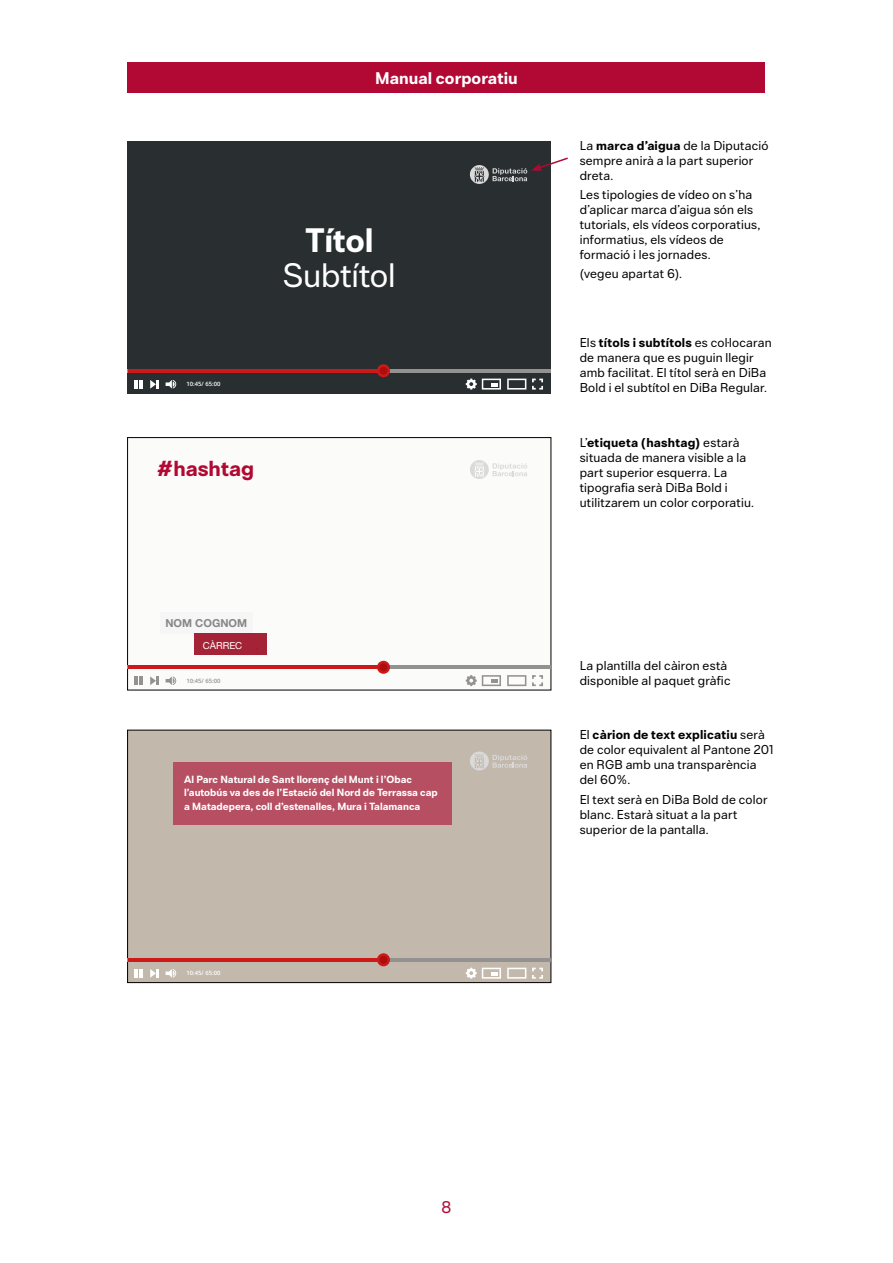
<style>
.page{position:relative;width:893px;height:1263px;background:#fff}
.page>*{position:absolute;margin:0;border:0;box-sizing:border-box;transform-origin:0 0}
.t1{font:31.65px "Di Ba";letter-spacing:-.005em;color:#fff}
.t2{font:700 31.65px "Di Ba";letter-spacing:-.01em;color:#fff}
.t3{font:700 20.25px "Di Ba";color:#b10933}
.t4{font:700 15.75px "Di Ba";letter-spacing:.005em;color:#fff}
.t5{font:15.75px "Di Ba";color:#b10933}
.t6{font:12px/15px "Di Ba";letter-spacing:.015em;color:#000}
.t7{font:700 11.1px "Helvetica Neue LT Std";color:#878787}
.t8{font:700 9.75px/13.5px "Di Ba";color:#fff}
.t9{font:9.75px "Helvetica Neue LT Std";color:#fff}
.t10{font:600 5.85px "Open Sans";color:#fff}
.t11{font:600 5.85px "Open Sans";color:#949191}
.s1{font-weight:700}
</style>
<div class="page">
<div style="left:128px;top:62px;width:637px;height:31px;background:#b10933"></div>
<div style="left:128px;top:141px;width:423px;height:252px;background:#292e30"></div>
<hr style="left:128px;top:369px;width:423px;height:3px;background:#949191">
<hr style="left:128px;top:369px;width:255px;height:3px;background:#cc1a1a">
<svg style="left:377px;top:364px;width:13px;height:13px"></svg>
<div style="left:379px;top:367px;width:8px;height:8px;background:#ad0d0d;border-radius:50%"></div>
<svg style="left:134px;top:380px;width:8px;height:9px"></svg>
<svg style="left:150px;top:380px;width:8px;height:9px"></svg>
<svg style="left:532px;top:379px;width:11px;height:11px"></svg>
<svg style="left:166px;top:380px;width:10px;height:9px"></svg>
<svg style="left:507px;top:379px;width:19px;height:11px"></svg>
<svg style="left:466px;top:379px;width:35px;height:11px"></svg>
<div style="left:128px;top:730px;width:423px;height:252px;background:#c2b8ac"></div>
<div style="left:127px;top:730px;width:424px;height:253px;border:1px solid #000"></div>
<hr style="left:128px;top:958px;width:423px;height:3px;background:#949191">
<hr style="left:128px;top:958px;width:255px;height:3px;background:#cc1a1a">
<svg style="left:377px;top:953px;width:13px;height:13px"></svg>
<div style="left:379px;top:956px;width:8px;height:8px;background:#ad0d0d;border-radius:50%"></div>
<svg style="left:134px;top:969px;width:8px;height:9px"></svg>
<svg style="left:150px;top:969px;width:8px;height:9px"></svg>
<svg style="left:532px;top:968px;width:11px;height:11px"></svg>
<svg style="left:166px;top:969px;width:10px;height:9px"></svg>
<svg style="left:507px;top:968px;width:19px;height:11px"></svg>
<svg style="left:466px;top:968px;width:35px;height:11px"></svg>
<div style="left:128px;top:438px;width:423px;height:252px;background:#fbfbf9"></div>
<div style="left:127px;top:437px;width:424px;height:253px;border:1px solid #000"></div>
<hr style="left:128px;top:665px;width:423px;height:4px;background:#949191">
<hr style="left:128px;top:665px;width:255px;height:4px;background:#cc1a1a">
<svg style="left:377px;top:661px;width:13px;height:13px"></svg>
<div style="left:379px;top:663px;width:8px;height:8px;background:#ad0d0d;border-radius:50%"></div>
<svg style="left:134px;top:676px;width:8px;height:9px"></svg>
<svg style="left:150px;top:676px;width:8px;height:9px"></svg>
<svg style="left:532px;top:675px;width:11px;height:11px"></svg>
<svg style="left:166px;top:676px;width:10px;height:9px"></svg>
<svg style="left:507px;top:675px;width:19px;height:11px"></svg>
<svg style="left:466px;top:675px;width:35px;height:11px"></svg>
<svg style="left:470px;top:157px;width:98px;height:27px"></svg>
<svg style="left:470px;top:460px;width:57px;height:19px"></svg>
<svg style="left:470px;top:751px;width:57px;height:19px"></svg>
<div style="left:160px;top:612px;width:92px;height:21px;background:#f6f6f6"></div>
<div style="left:194px;top:633px;width:72px;height:22px;background:#a52337"></div>
<div style="left:173px;top:762px;width:279px;height:62px;background:#b74f63"></div>
<h3 class="t4" style="left:375px;top:67px;width:144px">Manual corporatiu</h3>
<h1 class="t2" style="left:305px;top:218px;width:70px">Títol</h1>
<h1 class="t1" style="left:283px;top:253px;width:114px">Subtítol</h1>
<p class="t10" style="left:186px;top:380px;width:35px">10:45/ 65:00</p>
<h2 class="t3" style="left:156px;top:454px;width:99px">#hashtag</h2>
<p class="t7" style="left:165px;top:617px;width:83px">NOM COGNOM</p>
<p class="t9" style="left:203px;top:639px;width:41px">CÀRREC</p>
<p class="t11" style="left:186px;top:676px;width:35px">10:45/ 65:00</p>
<p class="t8" style="left:184px;top:772px;width:255px">Al Parc Natural de Sant llorenç del Munt i l’Obac l’autobús va des de l’Estació del Nord de Terrassa cap a Matadepera, coll d’estenalles, Mura i Talamanca</p>
<p class="t10" style="left:186px;top:969px;width:35px">10:45/ 65:00</p>
<p class="t6" style="left:580px;top:137px;width:190px">La <span class="s1">marca d’aigua</span> de la Diputació sempre anirà a la part superior dreta.</p>
<p class="t6" style="left:580px;top:187px;width:182px">Les tipologies de vídeo on s’ha d’aplicar marca d’aigua són els tutorials, els vídeos corporatius, informatius, els vídeos de formació i les jornades.</p>
<p class="t6" style="left:580px;top:266px;width:104px">(vegeu apartat 6).</p>
<p class="t6" style="left:580px;top:335px;width:193px">Els <span class="s1">títols i subtítols</span> es col·locaran de manera que es puguin llegir amb facilitat. El títol serà en DiBa Bold i el subtítol en DiBa Regular.</p>
<p class="t6" style="left:580px;top:435px;width:176px">L’<span class="s1">etiqueta (hashtag)</span> estarà situada de manera visible a la part superior esquerra. La tipografia serà DiBa Bold i utilitzarem un color corporatiu.</p>
<p class="t6" style="left:580px;top:658px;width:152px">La plantilla del càiron està disponible al paquet gràfic</p>
<p class="t6" style="left:580px;top:727px;width:195px">El <span class="s1">càrion de text explicatiu</span> serà de color equivalent al Pantone 201 en RGB amb una transparència del 60%.</p>
<p class="t6" style="left:580px;top:791px;width:189px">El text serà en DiBa Bold de color blanc. Estarà situat a la part superior de la pantalla.</p>
<h3 class="t5" style="left:442px;top:1196px;width:11px">8</h3>
</div>
